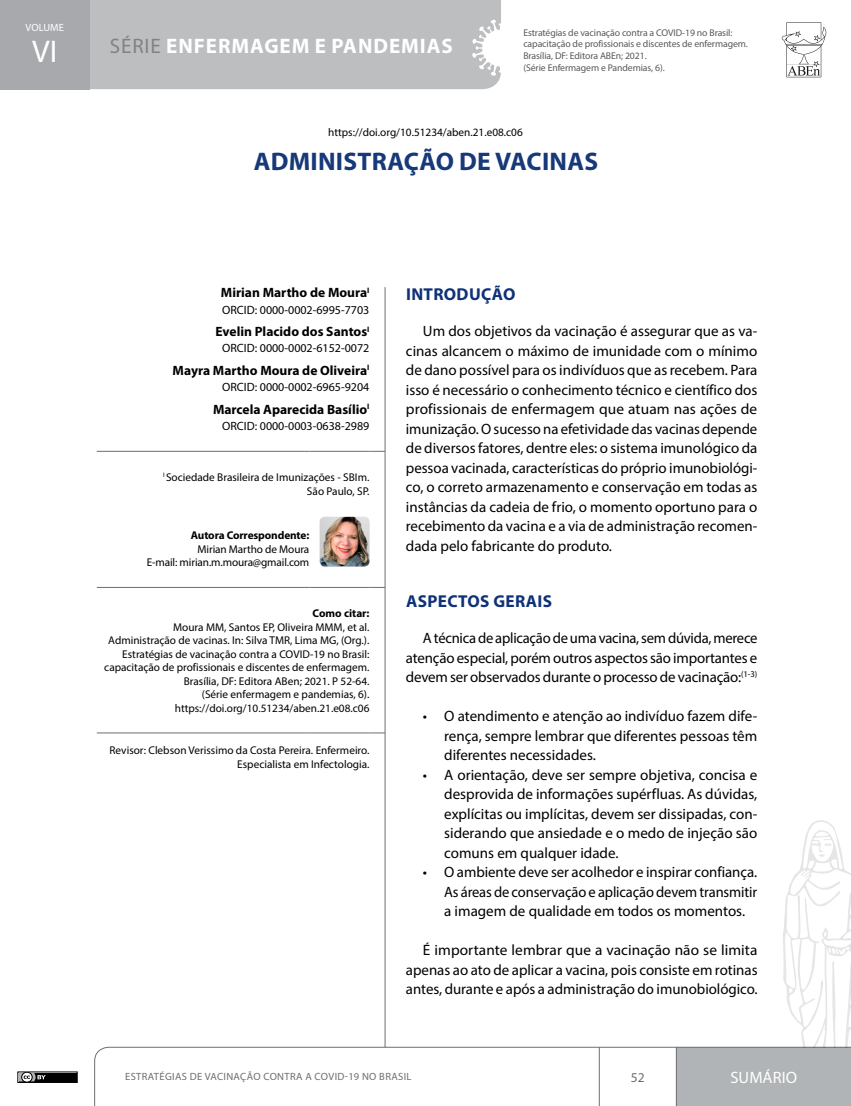
<style>
.page{position:relative;width:851px;height:1106px;background:#fff}
.page>*{position:absolute;margin:0;border:0;box-sizing:border-box;transform-origin:0 0}
.t1{font:31.5px "Myriad Pro";color:#fff}
.t2{font:700 25.5px "Myriad Pro";letter-spacing:.01em;color:#173979}
.t3{font:700 21px "Myriad Pro";letter-spacing:.045em;color:#fff}
.t4{font:700 17.25px "Myriad Pro";letter-spacing:.02em;color:#0e3178}
.t5{font:16.5px "Myriad Pro";letter-spacing:.005em;color:#fff}
.t6{font:15px/19.5px "Myriad Pro";color:#000;text-align:justify}
.t7{font:700 13.5px "Myriad Pro";color:#000}
.t8{font:13.5px "Myriad Pro";color:#6d6e71}
.t9{font:12px "Myriad Pro";color:#000}
.t10{font:11.25px/13.5px "Myriad Pro";color:#000;text-align:right}
.t11{font:700 11.25px "Myriad Pro";letter-spacing:-.01em;color:#000}
.t12{font:10.5px "Myriad Pro";letter-spacing:.035em;color:#6d6e71}
.t13{font:10.5px "Myriad Pro";letter-spacing:.005em;color:#fff}
.t14{font:9.75px/11.7px "Myriad Pro";letter-spacing:-.01em;color:#58595b}
.s1{font-weight:400;color:#808285}
</style>
<div class="page">
<svg style="left:94px;top:1046px;width:756px;height:60px"></svg>
<svg style="left:782px;top:820px;width:68px;height:227px"></svg>
<div style="left:89px;top:0;width:412px;height:89px;background:#bcbec0"></div>
<svg style="left:781px;top:22px;width:45px;height:55px"></svg>
<div style="left:0;top:0;width:89px;height:89px;background:#a7a9ac"></div>
<div style="left:17px;top:1071px;width:61px;height:11px;border:1px solid #000"></div>
<div style="left:19px;top:1073px;width:57px;height:8px;background:#000"></div>
<svg style="left:19px;top:1073px;width:27px;height:8px"></svg>
<hr style="left:385px;top:287px;width:1px;height:760px;background:#6d6e71">
<hr style="left:97px;top:451px;width:212px;height:1px;background:#6d6e71">
<hr style="left:309px;top:451px;width:60px;height:1px;background:#6d6e71">
<svg style="left:369px;top:451px;width:16px;height:1px"></svg>
<hr style="left:97px;top:587px;width:212px;height:1px;background:#6d6e71">
<hr style="left:309px;top:587px;width:60px;height:1px;background:#6d6e71">
<svg style="left:369px;top:587px;width:16px;height:1px"></svg>
<hr style="left:97px;top:732px;width:212px;height:1px;background:#6d6e71">
<hr style="left:309px;top:732px;width:60px;height:1px;background:#6d6e71">
<svg style="left:369px;top:732px;width:16px;height:1px"></svg>
<img style="left:319px;top:517px;width:50px;height:49px">
<p class="t13" style="left:25px;top:21px;width:40px">VOLUME</p>
<h1 class="t1" style="left:32px;top:32px;width:27px">VI</h1>
<h3 class="t3" style="left:110px;top:34px;width:344px"><span class="s1">SÉRIE</span> ENFERMAGEM E PANDEMIAS</h3>
<p class="t14" style="left:523px;top:26px;width:226px">Estratégias de vacinação contra a COVID-19 no Brasil: capacitação de profissionais e discentes de enfermagem.<br>Brasília, DF: Editora ABEn; 2021.<br>(Série Enfermagem e Pandemias, 6).</p>
<p class="t10" style="left:328px;top:126px;width:196px">https://doi.org/10.51234/aben.21.e08.c06</p>
<h2 class="t2" style="left:254px;top:147px;width:346px">ADMINISTRAÇÃO DE VACINAS</h2>
<p class="t7" style="left:221px;top:285px;width:150px">Mirian Martho de Moura<sup>I</sup></p>
<p class="t9" style="left:222px;top:302px;width:149px">ORCID: 0000-0002-6995-7703</p>
<p class="t7" style="left:215px;top:324px;width:155px">Evelin Placido dos Santos<sup>I</sup></p>
<p class="t9" style="left:222px;top:341px;width:149px">ORCID: 0000-0002-6152-0072</p>
<p class="t7" style="left:173px;top:363px;width:198px">Mayra Martho Moura de Oliveira<sup>I</sup></p>
<p class="t9" style="left:222px;top:380px;width:149px">ORCID: 0000-0002-6965-9204</p>
<p class="t7" style="left:213px;top:402px;width:158px">Marcela Aparecida Basílio<sup>I</sup></p>
<p class="t9" style="left:222px;top:418px;width:149px">ORCID: 0000-0003-0638-2989</p>
<p class="t10" style="left:163px;top:470px;width:208px"><sup>I</sup> Sociedade Brasileira de Imunizações - SBIm.<br>São Paulo, SP.</p>
<p class="t11" style="left:191px;top:529px;width:120px">Autora Correspondente:</p>
<p class="t10" style="left:147px;top:542px;width:164px">Mirian Martho de Moura<br>E-mail: mirian.m.moura@gmail.com</p>
<p class="t11" style="left:312px;top:607px;width:58px">Como citar:</p>
<p class="t10" style="left:104px;top:620px;width:266px">Moura MM, Santos EP, Oliveira MMM, et al.<br>Administração de vacinas. In: Silva TMR, Lima MG, (Org.).<br>Estratégias de vacinação contra a COVID-19 no Brasil: capacitação de profissionais e discentes de enfermagem.<br>Brasília, DF: Editora ABen; 2021. P 52-64.<br>(Série enfermagem e pandemias, 6). https://doi.org/10.51234/aben.21.e08.c06</p>
<p class="t10" style="left:109px;top:743px;width:261px">Revisor: Clebson Verissimo da Costa Pereira. Enfermeiro.<br>Especialista em Infectologia.</p>
<p class="t4" style="left:406px;top:284px;width:111px">INTRODUÇÃO</p>
<p class="t6" style="left:406px;top:321px;width:353px;text-indent:17px">Um dos objetivos da vacinação é assegurar que as va&shy;cinas alcancem o máximo de imunidade com o mínimo de dano possível para os indivíduos que as recebem. Para isso é necessário o conhecimento técnico e científico dos profissionais de enfermagem que atuam nas ações de imunização. O sucesso na efetividade das vacinas depende de diversos fatores, dentre eles: o sistema imunológico da pessoa vacinada, características do próprio imunobiológi&shy;co, o correto armazenamento e conservação em todas as instâncias da cadeia de frio, o momento oportuno para o recebimento da vacina e a via de administração recomen&shy;dada pelo fabricante do produto.</p>
<p class="t4" style="left:406px;top:591px;width:147px">ASPECTOS GERAIS</p>
<p class="t6" style="left:406px;top:628px;width:353px;text-indent:17px">A técnica de aplicação de uma vacina, sem dúvida, merece atenção especial, porém outros aspectos são importantes e devem ser observados durante o processo de vacinação:<sup>(1-3)</sup></p>
<p class="t6" style="left:444px;top:706px;width:314px;text-indent:-21px">• O atendimento e atenção ao indivíduo fazem dife&shy;rença, sempre lembrar que diferentes pessoas têm diferentes necessidades.</p>
<p class="t6" style="left:444px;top:764px;width:314px;text-indent:-21px">• A orientação, deve ser sempre objetiva, concisa e desprovida de informações supérfluas. As dúvidas, explícitas ou implícitas, devem ser dissipadas, con&shy;siderando que ansiedade e o medo de injeção são comuns em qualquer idade.</p>
<p class="t6" style="left:444px;top:862px;width:314px;text-indent:-21px">• O ambiente deve ser acolhedor e inspirar confiança.<br>As áreas de conservação e aplicação devem transmitir a imagem de qualidade em todos os momentos.</p>
<p class="t6" style="left:406px;top:940px;width:353px;text-indent:17px">É importante lembrar que a vacinação não se limita apenas ao ato de aplicar a vacina, pois consiste em rotinas antes, durante e após a administração do imunobiológico.</p>
<p class="t12" style="left:125px;top:1070px;width:288px">ESTRATÉGIAS DE VACINAÇÃO CONTRA A COVID-19 NO BRASIL</p>
<p class="t8" style="left:630px;top:1068px;width:15px">52</p>
<p class="t5" style="left:730px;top:1067px;width:68px">SUMÁRIO</p>
</div>
